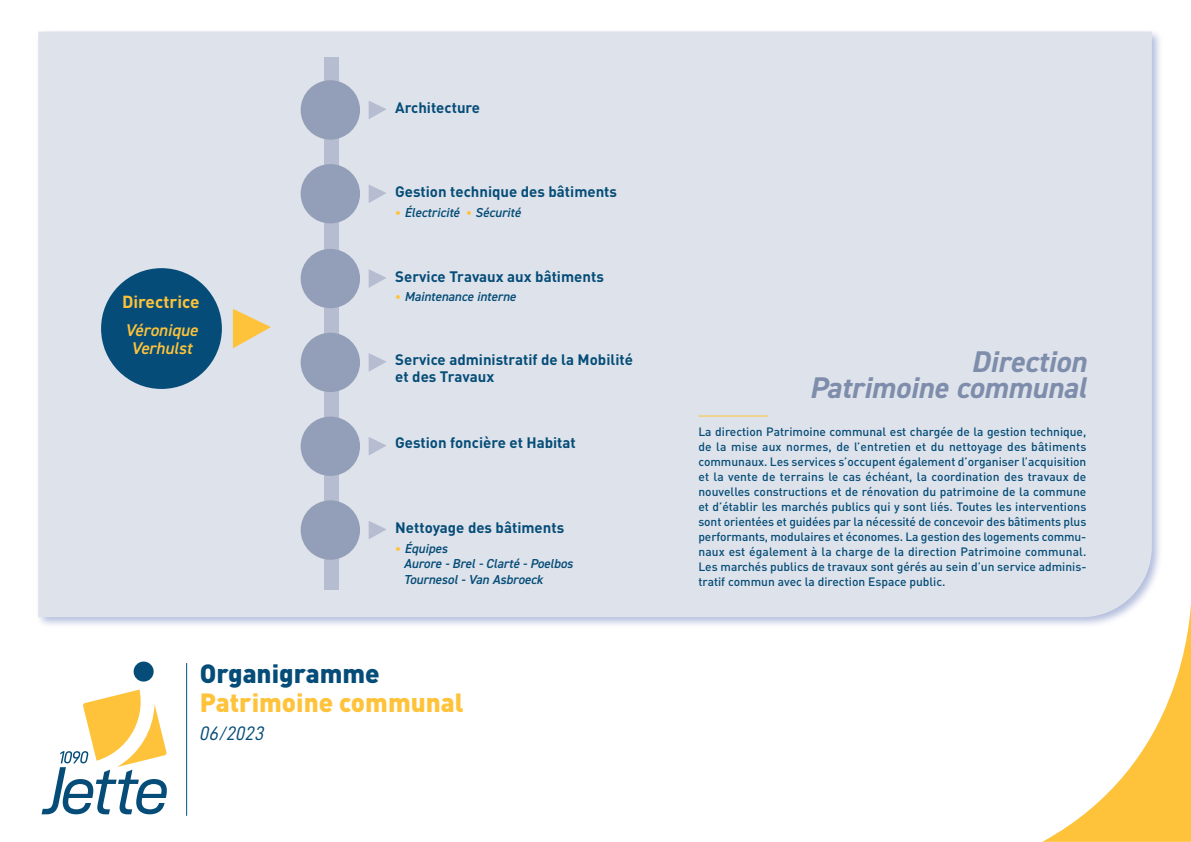
<style>
.page{position:relative;width:1191px;height:842px;background:#fff}
.page>*{position:absolute;margin:0;border:0;box-sizing:border-box;transform-origin:0 0}
.t1{font:italic 700 30px "DIN2014";color:#7d8dab}
.t2{font:900 26px "DIN";color:#fec33b}
.t3{font:900 26px "DIN";color:#054d78}
.t4{font:19.5px "D DIN Italic";color:#054d78}
.t5{font:700 17.3px "DIN";color:#fec33b}
.t6{font:italic 600 17px "DIN2014";color:#fec33b}
.t7{font:700 15px/16.6px "DIN";color:#054d78}
.t8{font:italic 600 13px/15.6px "DIN2014";color:#054d78}
.t9{font:500 12px/15px "DIN";color:#054d78;text-align:justify}
.s1{font-family:"DIN";font-weight:700;font-style:normal;font-size:12px;color:#fec33b}
</style>
<div class="page">
<img style="left:38px;top:31px;width:1122px;height:594px">
<div style="left:39px;top:32px;width:1112px;height:585px;background:#dee2ea"></div>
<div style="left:324px;top:57px;width:14px;height:533px;background:#b6bdd0"></div>
<svg style="left:42px;top:689px;width:125px;height:125px"></svg>
<div style="left:134px;top:661px;width:20px;height:20px;background:#054d78;border-radius:50%"></div>
<hr style="left:186px;top:663px;width:1px;height:153px;background:#054d78">
<div style="left:101px;top:268px;width:121px;height:121px;background:#054d78;border-radius:50%"></div>
<div style="left:301px;top:80px;width:59px;height:60px;background:#939fb9;border-radius:50%"></div>
<svg style="left:369px;top:101px;width:17px;height:18px"></svg>
<div style="left:301px;top:164px;width:59px;height:59px;background:#939fb9;border-radius:50%"></div>
<svg style="left:369px;top:184px;width:17px;height:19px"></svg>
<div style="left:301px;top:249px;width:59px;height:59px;background:#939fb9;border-radius:50%"></div>
<svg style="left:369px;top:269px;width:17px;height:19px"></svg>
<div style="left:301px;top:333px;width:59px;height:59px;background:#939fb9;border-radius:50%"></div>
<svg style="left:369px;top:353px;width:17px;height:19px"></svg>
<div style="left:301px;top:417px;width:59px;height:59px;background:#939fb9;border-radius:50%"></div>
<svg style="left:369px;top:437px;width:17px;height:19px"></svg>
<div style="left:301px;top:500px;width:59px;height:60px;background:#939fb9;border-radius:50%"></div>
<svg style="left:369px;top:521px;width:17px;height:18px"></svg>
<svg style="left:233px;top:309px;width:38px;height:39px"></svg>
<svg style="left:1042px;top:596px;width:148px;height:246px"></svg>
<hr style="left:698px;top:415px;width:70px;height:1px;background:#fec33b">
<p class="t7" style="left:395px;top:101px;width:86px">Architecture</p>
<p class="t5" style="left:122px;top:295px;width:79px">Directrice</p>
<p class="t6" style="left:125px;top:324px;width:74px">Véronique</p>
<p class="t6" style="left:131px;top:342px;width:62px">Verhulst</p>
<p class="t7" style="left:395px;top:185px;width:223px">Gestion technique des bâtiments</p>
<p class="t8" style="left:395px;top:206px;width:127px"><span class="s1">•</span> Électricité <span class="s1">•</span> Sécurité</p>
<p class="t7" style="left:395px;top:270px;width:210px">Service Travaux aux bâtiments</p>
<p class="t8" style="left:395px;top:290px;width:122px"><span class="s1">•</span> Maintenance interne</p>
<p class="t7" style="left:395px;top:353px;width:239px">Service administratif de la Mobilité et des Travaux</p>
<p class="t7" style="left:395px;top:436px;width:182px">Gestion foncière et Habitat</p>
<p class="t7" style="left:395px;top:521px;width:170px">Nettoyage des bâtiments</p>
<p class="t8" style="left:395px;top:542px;width:54px"><span class="s1">•</span> Équipes</p>
<p class="t8" style="left:404px;top:557px;width:171px">Aurore - Brel - Clarté - Poelbos<br>Tournesol - Van Asbroeck</p>
<p class="t3" style="left:200px;top:664px;width:181px">Organigramme</p>
<p class="t2" style="left:200px;top:693px;width:265px">Patrimoine communal</p>
<p class="t4" style="left:200px;top:722px;width:66px">06/2023</p>
<p class="t1" style="left:971px;top:344px;width:117px">Direction</p>
<p class="t1" style="left:809px;top:370px;width:278px">Patrimoine communal</p>
<p class="t9" style="left:698px;top:425px;width:389px">La direction Patrimoine communal est chargée de la gestion technique, de la mise aux normes, de l’entretien et du nettoyage des bâtiments communaux. Les services s’occupent également d’organiser l’acquisition et la vente de terrains le cas échéant, la coordination des travaux de nouvelles constructions et de rénovation du patrimoine de la commune et d’établir les marchés publics qui y sont liés. Toutes les interventions sont orientées et guidées par la nécessité de concevoir des bâtiments plus performants, modulaires et économes. La gestion des logements commu&shy;naux est également à la charge de la direction Patrimoine communal.<br>Les marchés publics de travaux sont gérés au sein d’un service adminis&shy;tratif commun avec la direction Espace public.</p>
</div>
